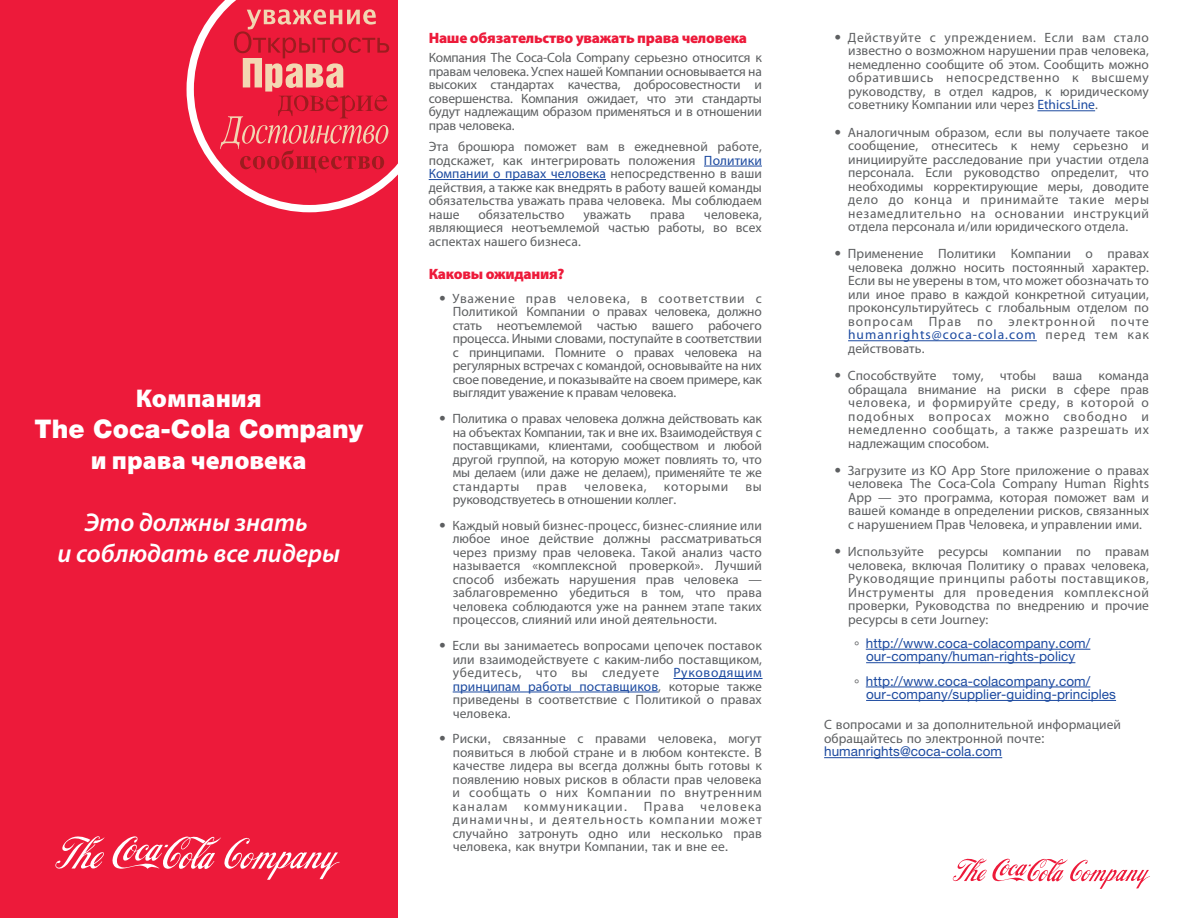
<style>
.page{position:relative;width:1188px;height:918px;background:#fff}
.page>*{position:absolute;margin:0;border:0;box-sizing:border-box;transform-origin:0 0}
.t1{font:italic 600 25.8px/30.9px "Myriad Pro";color:#fff;text-align:center}
.t2{font:900 25.8px "Myriad Pro";color:#fff}
.t3{font:900 25.8px "Helvetica Neue LT Std";color:#fff}
.t4{font:900 15px "Myriad Pro";letter-spacing:-.015em;color:#ed1a3a}
.t5{font:13.5px/13.5px "Myriad Pro";letter-spacing:.005em;color:#5d5f61;text-align:justify}
.t6{font:13.5px/13.5px "Helvetica Neue LT Std";letter-spacing:.005em;color:#1c4aa0;text-align:center}
.t7{font:13.5px "Myriad Pro";letter-spacing:-.015em;color:#5d5f61}
.t8{font:13.5px "Myriad Pro";letter-spacing:.05em;color:#5d5f61}
.s1{color:#1c4aa0}
.s2{font-family:"Helvetica Neue LT Std"}
.s3{color:#5d5f61}
</style>
<div class="page">
<div style="left:0;top:0;width:397px;height:918px;background:#ed1a3a"></div>
<svg style="left:187px;top:0;width:242px;height:212px"></svg>
<hr style="left:704px;top:166px;width:58px;height:1px;background:#1c4aa0">
<hr style="left:429px;top:179px;width:177px;height:1px;background:#1c4aa0">
<hr style="left:673px;top:678px;width:90px;height:1px;background:#1c4aa0">
<hr style="left:453px;top:692px;width:205px;height:1px;background:#1c4aa0">
<hr style="left:1037px;top:110px;width:58px;height:1px;background:#1c4aa0">
<hr style="left:848px;top:340px;width:189px;height:1px;background:#1c4aa0">
<hr style="left:866px;top:649px;width:224px;height:1px;background:#1c4aa0">
<hr style="left:866px;top:662px;width:209px;height:1px;background:#1c4aa0">
<hr style="left:866px;top:687px;width:224px;height:1px;background:#1c4aa0">
<hr style="left:866px;top:700px;width:250px;height:1px;background:#1c4aa0">
<hr style="left:824px;top:757px;width:178px;height:1px;background:#1c4aa0">
<hr style="left:306px;top:0;width:91px;height:4px;background:#ed1a3a">
<div style="left:370px;top:0;width:27px;height:22px;background:#ed1a3a"></div>
<svg style="left:55px;top:836px;width:50px;height:33px"></svg>
<svg style="left:112px;top:836px;width:228px;height:44px"></svg>
<svg style="left:953px;top:858px;width:197px;height:31px"></svg>
<svg style="left:220px;top:9px;width:169px;height:164px"></svg>
<h1 class="t2" style="left:136px;top:381px;width:127px">Компания</h1>
<h1 class="t3" style="left:35px;top:413px;width:330px">The Coca-Cola Company</h1>
<h1 class="t2" style="left:91px;top:443px;width:217px">и права человека</h1>
<h1 class="t1" style="left:57px;top:506px;width:284px">Это должны знать<br>и соблюдать все лидеры</h1>
<p class="t4" style="left:429px;top:28px;width:320px">Наше обязательство уважать права человека</p>
<p class="t5" style="left:429px;top:51px;width:335px">Компания The Coca-Cola Company серьезно относится к правам человека. Успех нашей Компании основывается на высоких стандартах качества, добросовестности и совершенства. Компания ожидает, что эти стандарты будут надлежащим образом применяться и в отношении прав человека.</p>
<p class="t5" style="left:429px;top:140px;width:335px">Эта брошюра поможет вам в ежедневной работе, подскажет, как интегрировать положения <span class="s1">Политики Компании о правах человека</span> непосредственно в ваши действия, а также как внедрять в работу вашей команды обязательства уважать права человека. Мы соблюдаем наше</p>
<p class="t5" style="left:478px;top:207px;width:88px">обязательство</p>
<p class="t5" style="left:583px;top:207px;width:49px">уважать</p>
<p class="t5" style="left:650px;top:207px;width:37px">права</p>
<p class="t5" style="left:429px;top:207px;width:335px;text-indent:275px">человека, являющиеся неотъемлемой частью работы, во всех аспектах нашего бизнеса.</p>
<p class="t4" style="left:429px;top:264px;width:137px">Каковы ожидания?</p>
<p class="t5" style="left:453px;top:291px;width:311px;text-indent:-14px"><span class="s2">•</span> Уважение прав человека, в соответствии с Политикой Компании о правах человека, должно стать неотъемлемой частью вашего рабочего процесса. Иными словами, поступайте в соответствии с принципами. Помните о правах человека на регулярных встречах с командой, основывайте на них свое поведение, и показывайте на своем примере, как выглядит уважение к правам человека.</p>
<p class="t5" style="left:453px;top:412px;width:311px;text-indent:-14px"><span class="s2">•</span> Политика о правах человека должна действовать как на объектах Компании, так и вне их. Взаимодействуя с поставщиками, клиентами, сообществом и любой другой группой, на которую может повлиять то, что мы делаем (или даже не делаем), применяйте те же стандарты</p>
<p class="t5" style="left:537px;top:479px;width:32px">прав</p>
<p class="t8" style="left:584px;top:478px;width:64px">человека,</p>
<p class="t8" style="left:664px;top:478px;width:66px">которыми</p>
<p class="t5" style="left:745px;top:479px;width:18px">вы</p>
<p class="t7" style="left:453px;top:491px;width:225px">руководствуетесь в отношении коллег.</p>
<p class="t5" style="left:453px;top:518px;width:311px;text-indent:-14px"><span class="s2">•</span> Каждый новый бизнес-процесс, бизнес-слияние или любое иное действие должны рассматриваться через призму прав человека. Такой анализ часто называется «комплексной проверкой». Лучший способ избежать нарушения прав человека — заблаговременно убедиться в том, что права человека соблюдаются уже на раннем этапе таких процессов, слияний или иной деятельности.</p>
<p class="t5" style="left:453px;top:639px;width:311px;text-indent:-14px"><span class="s2">•</span> Если вы занимаетесь вопросами цепочек поставок или взаимодействуете с каким-либо поставщиком, убедитесь, что вы следуете <span class="s1">Руководящим принципам работы поставщиков</span>, которые также приведены в соответствие с Политикой о правах человека.</p>
<p class="t5" style="left:453px;top:732px;width:311px;text-indent:-13px"><span class="s2">•</span> Риски<span class="s2">,</span> связанные с правами человека<span class="s2">,</span> могут появиться в любой стране и в любом контексте<span class="s2">.</span> В качестве лидера вы всегда должны быть готовы к появлению новых рисков в области прав человека и сообщать о них Компании по внутренним каналам коммуникации<span class="s2">.</span> Права человека динамичны<span class="s2">,</span> и деятельность компании может случайно затронуть одно или несколько прав человека<span class="s2">,</span> как внутри Компании<span class="s2">,</span> так и вне ее<span class="s2">.</span></p>
<p class="t5" style="left:848px;top:30px;width:302px;text-indent:-14px"><span class="s2">•</span> Действуйте с упреждением. Если вам стало известно о возможном нарушении прав человека, немедленно сообщите об этом. Сообщить можно обратившись непосредственно к высшему руководству, в отдел кадров, к юридическому советнику Компании или через <span class="s1">EthicsLine</span>.</p>
<p class="t5" style="left:848px;top:125px;width:302px;text-indent:-14px"><span class="s2">•</span> Аналогичным образом, если вы получаете такое сообщение, отнеситесь к нему серьезно и инициируйте расследование при участии отдела персонала. Если руководство определит, что необходимы корректирующие меры, доводите дело до конца и принимайте такие меры незамедлительно на основании инструкций отдела персонала и/или юридического отдела.</p>
<p class="t5" style="left:848px;top:247px;width:302px;text-indent:-14px"><span class="s2">•</span> Применение Политики Компании о правах человека должно носить постоянный характер.<br>Если вы не уверены в том, что может обозначать то или иное право в каждой конкретной ситуации, проконсультируйтесь с глобальным отделом по вопросам Прав по электронной почте <span class="s1">humanrights@coca-cola.com</span> перед тем как действовать.</p>
<p class="t5" style="left:848px;top:369px;width:302px;text-indent:-14px"><span class="s2">•</span> Способствуйте тому, чтобы ваша команда обращала внимание на риски в сфере прав человека, и формируйте среду, в которой о подобных вопросах можно свободно и немедленно сообщать, а также разрешать их надлежащим способом.</p>
<p class="t5" style="left:848px;top:463px;width:302px;text-indent:-14px"><span class="s2">•</span> Загрузите из KO App Store приложение о правах человека The Coca-Cola Company Human Rights App — это программа, которая поможет вам и вашей команде в определении рисков, связанных с нарушением Прав Человека, и управлении ими.</p>
<p class="t5" style="left:848px;top:545px;width:302px;text-indent:-14px"><span class="s2">•</span> Используйте ресурсы компании по правам человека, включая Политику о правах человека, Руководящие принципы работы поставщиков, Инструменты для проведения комплексной проверки, Руководства по внедрению и прочие ресурсы в сети Journey:</p>
<p class="t6" style="left:854px;top:636px;width:238px"><span class="s3">°</span> http://www.coca-colacompany.com/ our-company/human-rights-policy</p>
<p class="t6" style="left:866px;top:674px;width:251px;text-align:left;text-indent:-12px"><span class="s3">°</span> http://www.coca-colacompany.com/ our-company/supplier-guiding-principles</p>
<p class="t5" style="left:824px;top:718px;width:299px">С вопросами и за дополнительной информацией обращайтесь по электронной почте<span class="s2">:</span></p>
<p class="t6" style="left:824px;top:745px;width:180px">humanrights@coca-cola.com</p>
</div>
